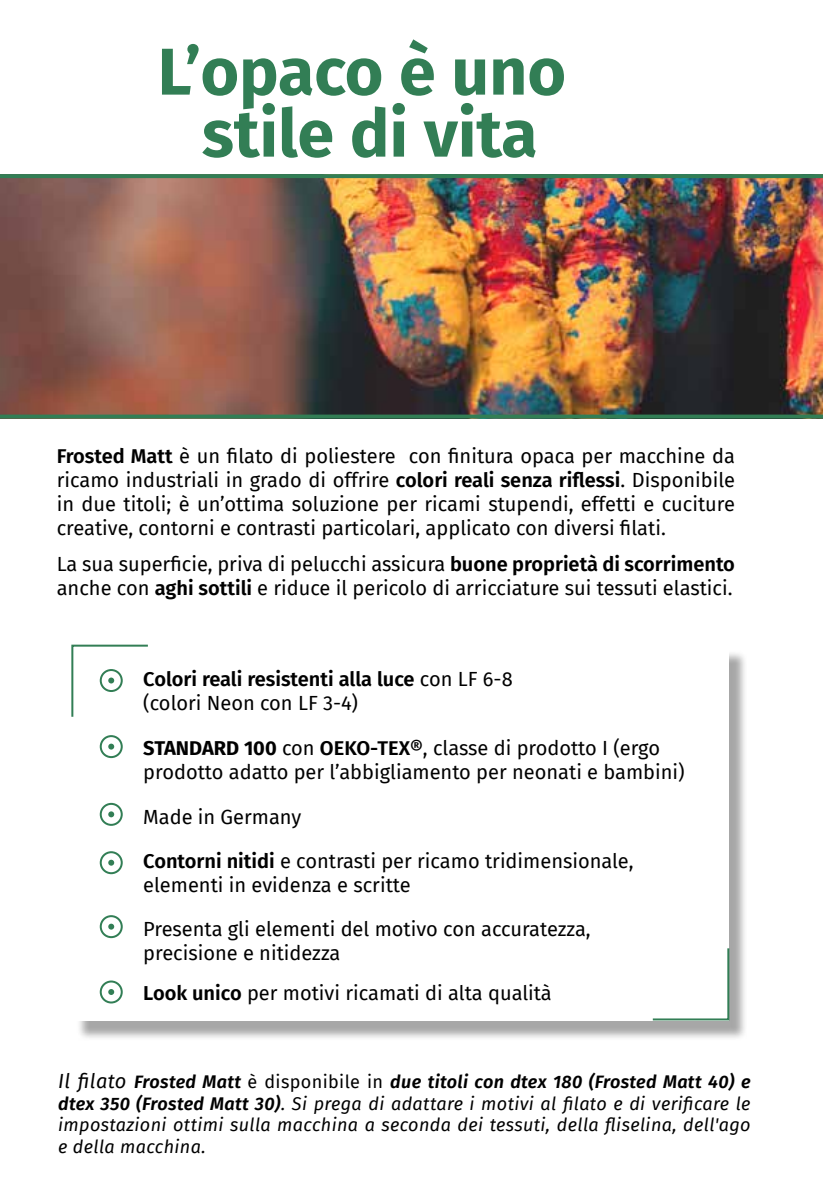
<style>
.page{position:relative;width:823px;height:1191px;background:#fff}
.page>*{position:absolute;margin:0;border:0;box-sizing:border-box;transform-origin:0 0}
.t1{font:700 66.2px/62px "Fira Sans";color:#327e55;text-align:center}
.t2{font:20px/24px "Fira Sans";color:#000}
.t3{font:600 20px/24px "Fira Sans";color:#000}
.t4{font:italic 18px/21.6px "Fira Sans";letter-spacing:.02em;color:#000;text-align:justify}
.s1{font-weight:600}
.s2{font-weight:400}
.s3{font-weight:700}
.s4{font-size:20px}
.s5{font-style:normal}
</style>
<div class="page">
<img style="left:0;top:178px;width:822px;height:236px">
<svg style="left:0;top:414px;width:822px;height:4px;background:#377551"></svg>
<hr style="left:0;top:174px;width:822px;height:4px;background:#327e55">
<div style="left:76px;top:650px;width:671px;height:391px;background:#000;opacity:.35"></div>
<div style="left:72px;top:644px;width:657px;height:376px;background:#fff"></div>
<div style="left:100px;top:735px;width:23px;height:23px;border:2px solid #327e55;border-radius:50%"></div>
<svg style="left:108px;top:743px;width:6px;height:6px"></svg>
<div style="left:100px;top:803px;width:23px;height:23px;border:2px solid #327e55;border-radius:50%"></div>
<svg style="left:108px;top:811px;width:6px;height:6px"></svg>
<div style="left:100px;top:851px;width:23px;height:23px;border:2px solid #327e55;border-radius:50%"></div>
<svg style="left:108px;top:859px;width:6px;height:6px"></svg>
<div style="left:100px;top:915px;width:23px;height:23px;border:2px solid #327e55;border-radius:50%"></div>
<svg style="left:108px;top:923px;width:6px;height:6px"></svg>
<div style="left:100px;top:980px;width:23px;height:23px;border:2px solid #327e55;border-radius:50%"></div>
<svg style="left:108px;top:989px;width:6px;height:6px"></svg>
<svg style="left:71px;top:644px;width:77px;height:73px"></svg>
<svg style="left:650px;top:946px;width:80px;height:75px"></svg>
<h1 class="t1" style="left:157px;top:36px;width:409px">L’opaco è uno stile di vita</h1>
<p class="t2" style="left:57px;top:443px;width:679px;text-align:justify"><span class="s1">Frosted Matt</span> è un filato di poliestere con finitura opaca per macchine da ricamo industriali in grado di offrire <span class="s1">colori reali senza riflessi</span>. Disponibile in due titoli; è un’ottima soluzione per ricami stupendi, effetti e cuciture creative, contorni e contrasti particolari, applicato con diversi filati.</p>
<p class="t2" style="left:57px;top:551px;width:679px">La sua superficie, priva di pelucchi assicura <span class="s1">buone proprietà di scorrimento </span>anche con <span class="s1">aghi sottili</span> e riduce il pericolo di arricciature sui tessuti elastici.</p>
<p class="t3" style="left:143px;top:665px;width:370px">Colori reali resistenti alla luce <span class="s2">con LF 6-8 (colori Neon con LF 3-4)</span></p>
<p class="t2" style="left:143px;top:735px;width:542px"><span class="s3">STANDARD 100</span> con <span class="s1">OEKO-TEX®</span>, classe di prodotto I (ergo prodotto adatto per l’abbigliamento per neonati e bambini)</p>
<p class="t2" style="left:143px;top:804px;width:159px">Made in Germany</p>
<p class="t2" style="left:143px;top:848px;width:491px"><span class="s1">Contorni nitidi</span> e contrasti per ricamo tridimensionale, elementi in evidenza e scritte</p>
<p class="t2" style="left:143px;top:916px;width:448px">Presenta gli elementi del motivo con accuratezza, precisione e nitidezza</p>
<p class="t2" style="left:143px;top:980px;width:410px"><span class="s1">Look unico</span> per motivi ricamati di alta qualità</p>
<p class="t4" style="left:58px;top:1070px;width:693px"><span class="s4">Il filato</span> <span class="s1">Frosted Matt</span> <span class="s5">è disponibile in</span> <span class="s1">due titoli con dtex 180 (Frosted Matt 40) e dtex 350 (Frosted Matt 30)</span>. Si prega di adattare i motivi al filato e di verificare le impostazioni ottimi sulla macchina a seconda dei tessuti, della fliselina, dell'ago e della macchina.</p>
</div>
